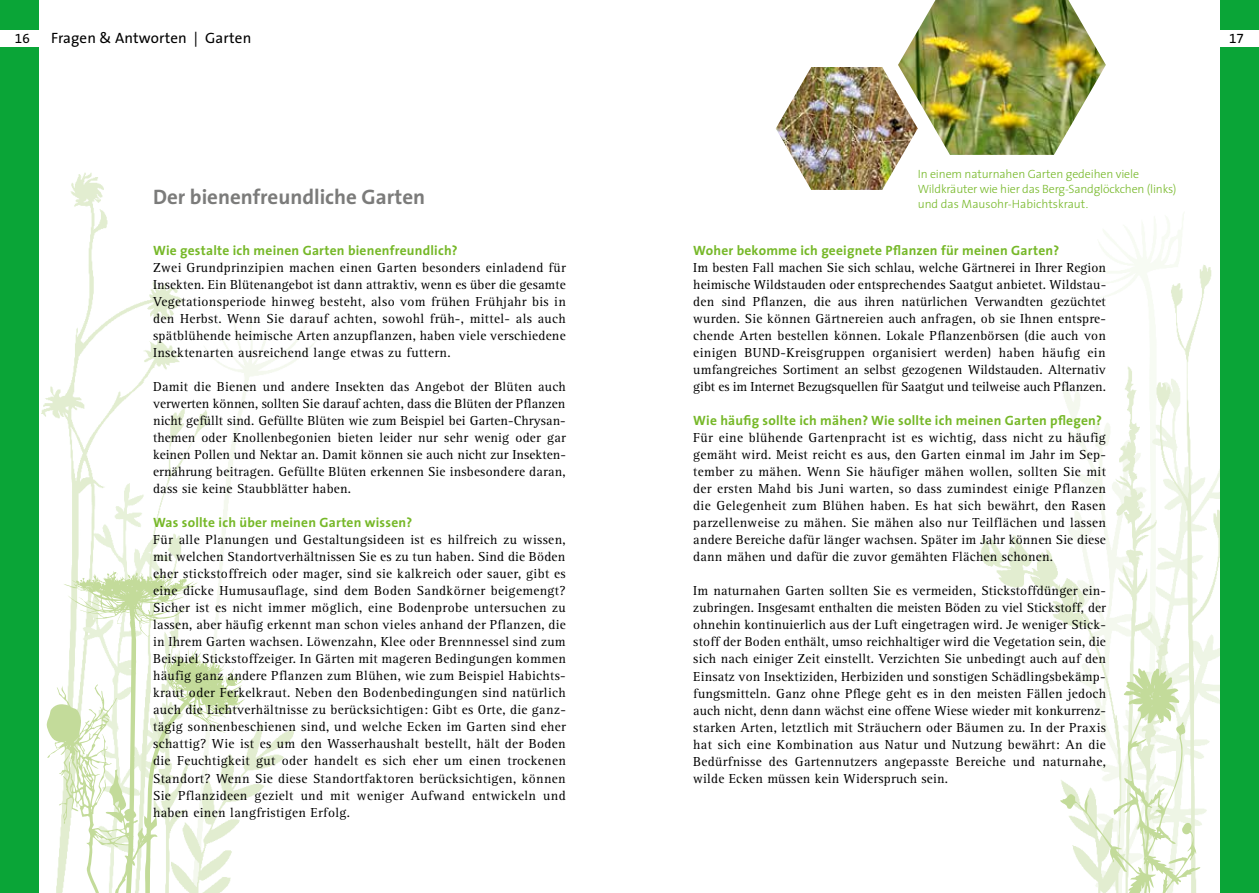
<style>
.page{position:relative;width:1259px;height:893px;background:#fff}
.page>*{position:absolute;margin:0;border:0;box-sizing:border-box;transform-origin:0 0}
.t1{font:700 21px "The Sans";color:#7b7b7a}
.t2{font:15px "The Sans";letter-spacing:.01em;color:#000}
.t3{font:13.5px/17px "Rotis Serif";letter-spacing:.015em;color:#000;text-align:justify}
.t4{font:700 13.5px "The Sans";letter-spacing:.015em;color:#76b828}
.t5{font:13.5px "The Sans Expert";color:#000}
.t6{font:300 12px/15px "The Sans";letter-spacing:-.01em;color:#76b828}
</style>
<div class="page">
<img style="left:41px;top:172px;width:274px;height:627px">
<img style="left:980px;top:213px;width:240px;height:655px">
<svg style="left:1060px;top:668px;width:140px;height:225px"></svg>
<div style="left:0;top:0;width:38px;height:893px;background:#0aa537"></div>
<div style="left:1220px;top:0;width:39px;height:893px;background:#0aa537"></div>
<img style="left:776px;top:67px;width:127px;height:123px">
<img style="left:898px;top:0;width:208px;height:155px">
<svg style="left:46px;top:571px;width:200px;height:322px"></svg>
<div style="left:1220px;top:30px;width:39px;height:16px;background:#fff"></div>
<div style="left:0;top:30px;width:38px;height:16px;background:#fff"></div>
<p class="t2" style="left:51px;top:26px;width:202px">Fragen &amp; Antworten | Garten</p>
<p class="t5" style="left:15px;top:27px;width:16px">16</p>
<p class="t5" style="left:1229px;top:27px;width:16px">17</p>
<h1 class="t1" style="left:153px;top:179px;width:274px">Der bienenfreundliche Garten</h1>
<p class="t4" style="left:153px;top:239px;width:306px">Wie gestalte ich meinen Garten bienenfreundlich?</p>
<p class="t3" style="left:153px;top:260px;width:414px">Zwei Grundprinzipien machen einen Garten besonders einladend für Insekten. Ein Blütenangebot ist dann attraktiv, wenn es über die gesamte Vegetationsperiode hinweg besteht, also vom frühen Frühjahr bis in den Herbst. Wenn Sie darauf achten, sowohl früh-, mittel- als auch spätblühende heimische Arten anzupflanzen, haben viele verschiedene Insektenarten ausreichend lange etwas zu futtern.</p>
<p class="t3" style="left:153px;top:379px;width:414px">Damit die Bienen und andere Insekten das Angebot der Blüten auch verwerten können, sollten Sie darauf achten, dass die Blüten der Pflanzen nicht gefüllt sind. Gefüllte Blüten wie zum Beispiel bei Garten-Chrysan&shy;themen oder Knollenbegonien bieten leider nur sehr wenig oder gar keinen Pollen und Nektar an. Damit können sie auch nicht zur Insekten&shy;ernährung beitragen. Gefüllte Blüten erkennen Sie insbesondere daran, dass sie keine Staubblätter haben.</p>
<p class="t4" style="left:153px;top:511px;width:261px">Was sollte ich über meinen Garten wissen?</p>
<p class="t3" style="left:153px;top:532px;width:414px">Für alle Planungen und Gestaltungsideen ist es hilfreich zu wissen, mit welchen Standortverhältnissen Sie es zu tun haben. Sind die Böden eher stickstoffreich oder mager, sind sie kalkreich oder sauer, gibt es eine dicke Humusauflage, sind dem Boden Sandkörner beigemengt?<br>Sicher ist es nicht immer möglich, eine Bodenprobe untersuchen zu lassen, aber häufig erkennt man schon vieles anhand der Pflanzen, die in Ihrem Garten wachsen. Löwenzahn, Klee oder Brennnessel sind zum Beispiel Stickstoffzeiger. In Gärten mit mageren Bedingungen kommen häufig ganz andere Pflanzen zum Blühen, wie zum Beispiel Habichts&shy;kraut oder Ferkelkraut. Neben den Bodenbedingungen sind natürlich auch die Lichtverhältnisse zu berücksichtigen: Gibt es Orte, die ganz&shy;tägig sonnenbeschienen sind, und welche Ecken im Garten sind eher schattig? Wie ist es um den Wasserhaushalt bestellt, hält der Boden die Feuchtigkeit gut oder handelt es sich eher um einen trockenen Standort? Wenn Sie diese Standortfaktoren berücksichtigen, können Sie Pflanzideen gezielt und mit weniger Aufwand entwickeln und haben einen langfristigen Erfolg.</p>
<p class="t6" style="left:917px;top:166px;width:260px">In einem naturnahen Garten gedeihen viele<br>Wildkräuter wie hier das Berg-Sandglöckchen (links) und das Mausohr-Habichtskraut.</p>
<p class="t4" style="left:693px;top:239px;width:367px">Woher bekomme ich geeignete Pflanzen für meinen Garten?</p>
<p class="t3" style="left:693px;top:260px;width:414px">Im besten Fall machen Sie sich schlau, welche Gärtnerei in Ihrer Region heimische Wildstauden oder entsprechendes Saatgut anbietet. Wildstau&shy;den sind Pflanzen, die aus ihren natürlichen Verwandten gezüchtet wurden. Sie können Gärtnereien auch anfragen, ob sie Ihnen entspre&shy;chende Arten bestellen können. Lokale Pflanzenbörsen (die auch von einigen BUND-Kreisgruppen organisiert werden) haben häufig ein umfangreiches Sortiment an selbst gezogenen Wildstauden. Alternativ gibt es im Internet Bezugsquellen für Saatgut und teilweise auch Pflanzen.</p>
<p class="t4" style="left:693px;top:409px;width:410px">Wie häufig sollte ich mähen? Wie sollte ich meinen Garten pflegen?</p>
<p class="t3" style="left:693px;top:430px;width:414px">Für eine blühende Gartenpracht ist es wichtig, dass nicht zu häufig gemäht wird. Meist reicht es aus, den Garten einmal im Jahr im Sep&shy;tember zu mähen. Wenn Sie häufiger mähen wollen, sollten Sie mit der ersten Mahd bis Juni warten, so dass zumindest einige Pflanzen die Gelegenheit zum Blühen haben. Es hat sich bewährt, den Rasen parzellenweise zu mähen. Sie mähen also nur Teilflächen und lassen andere Bereiche dafür länger wachsen. Später im Jahr können Sie diese dann mähen und dafür die zuvor gemähten Flächen schonen.</p>
<p class="t3" style="left:693px;top:583px;width:414px">Im naturnahen Garten sollten Sie es vermeiden, Stickstoffdünger ein&shy;zubringen. Insgesamt enthalten die meisten Böden zu viel Stickstoff, der ohnehin kontinuierlich aus der Luft eingetragen wird. Je weniger Stick&shy;stoff der Boden enthält, umso reichhaltiger wird die Vegetation sein, die sich nach einiger Zeit einstellt. Verzichten Sie unbedingt auch auf den Einsatz von Insektiziden, Herbiziden und sonstigen Schädlingsbekämp&shy;fungsmitteln. Ganz ohne Pflege geht es in den meisten Fällen jedoch auch nicht, denn dann wächst eine offene Wiese wieder mit konkurrenz&shy;starken Arten, letztlich mit Sträuchern oder Bäumen zu. In der Praxis hat sich eine Kombination aus Natur und Nutzung bewährt: An die Bedürfnisse des Gartennutzers angepasste Bereiche und naturnahe, wilde Ecken müssen kein Widerspruch sein.</p>
</div>
